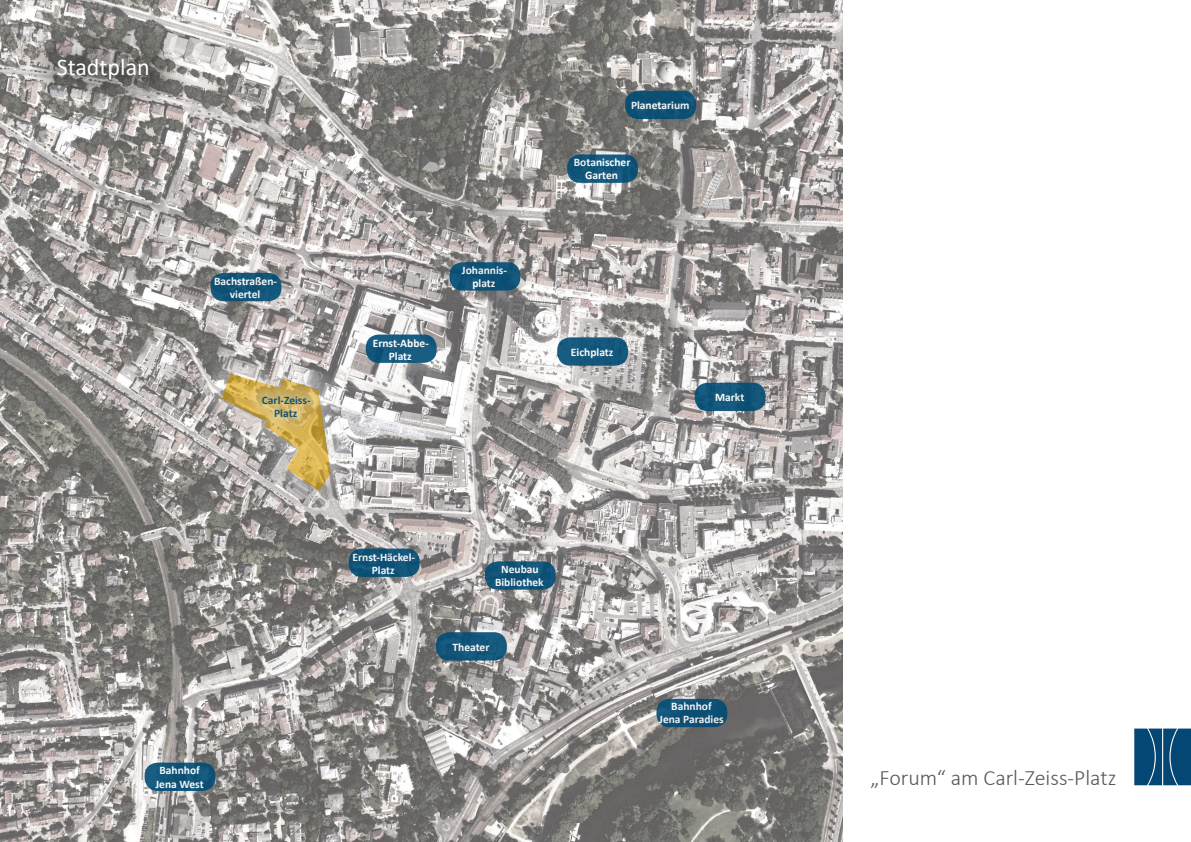
<style>
.page{position:relative;width:1191px;height:842px;background:#fff}
.page>*{position:absolute;margin:0;border:0;box-sizing:border-box;transform-origin:0 0}
.t1{font:24px "Calibri";color:#fff}
.t2{font:300 22px "Calibri";color:#575756}
.t3{font:700 11.5px/13px "Calibri";color:#fff;text-align:center}
.t4{font:700 11.5px/13px "Calibri";color:#004c75;text-align:center}
</style>
<div class="page">
<svg style="left:1134px;top:729px;width:57px;height:56px;background:#15527c"></svg>
<img style="left:0;top:0;width:842px;height:842px">
<div style="left:567px;top:154px;width:71px;height:29px;background:#12567b;border-radius:13px"></div>
<div style="left:656px;top:699px;width:71px;height:28px;background:#0b5074;border-radius:13px"></div>
<div style="left:145px;top:763px;width:70px;height:28px;background:#11557a;border-radius:13px"></div>
<div style="left:557px;top:337px;width:71px;height:29px;background:#14587d;border-radius:13px"></div>
<div style="left:694px;top:383px;width:71px;height:28px;background:#13567b;border-radius:13px"></div>
<div style="left:366px;top:334px;width:71px;height:29px;background:linear-gradient(to right,#15597e,#185c81);border-radius:13px"></div>
<div style="left:210px;top:273px;width:71px;height:28px;background:#115479;border-radius:13px"></div>
<div style="left:449px;top:262px;width:71px;height:29px;background:#0d5176;border-radius:13px"></div>
<div style="left:349px;top:549px;width:71px;height:28px;background:#0f5377;border-radius:13px"></div>
<div style="left:436px;top:632px;width:71px;height:28px;background:#13577b;border-radius:13px"></div>
<div style="left:485px;top:561px;width:71px;height:29px;background:#105478;border-radius:13px"></div>
<div style="left:625px;top:91px;width:71px;height:28px;background:#0c5075;border-radius:13px"></div>
<div style="left:29px;top:31px;width:148px;height:76px;background:#1d1d1b;opacity:.75"></div>
<svg style="left:201px;top:353px;width:150px;height:158px;background:#b3b0af"></svg>
<svg style="left:222px;top:373px;width:109px;height:118px;background:#bcaf91"></svg>
<div style="left:248px;top:382px;width:77px;height:49px;background:#fff;opacity:.75"></div>
<h1 class="t1" style="left:57px;top:50px;width:95px">Stadtplan</h1>
<p class="t3" style="left:214px;top:274px;width:64px">Bachstraßen&shy;viertel</p>
<p class="t3" style="left:462px;top:264px;width:47px">Johannis&shy;platz</p>
<p class="t4" style="left:262px;top:393px;width:50px">Carl-Zeiss-<br>Platz</p>
<p class="t3" style="left:373px;top:336px;width:58px">Ernst-Abbe-<br>Platz</p>
<p class="t3" style="left:631px;top:99px;width:60px">Planetarium</p>
<p class="t3" style="left:574px;top:156px;width:58px">Botanischer<br>Garten</p>
<p class="t3" style="left:571px;top:345px;width:44px">Eichplatz</p>
<p class="t3" style="left:715px;top:391px;width:31px">Markt</p>
<p class="t3" style="left:155px;top:763px;width:50px;line-height:14px">Bahnhof<br>Jena West</p>
<p class="t3" style="left:352px;top:550px;width:64px">Ernst-Häckel-<br>Platz</p>
<p class="t3" style="left:495px;top:563px;width:50px">Neubau<br>Bibliothek</p>
<p class="t3" style="left:452px;top:640px;width:38px">Theater</p>
<p class="t3" style="left:659px;top:699px;width:66px">Bahnhof<br>Jena Paradies</p>
<h2 class="t2" style="left:870px;top:764px;width:247px">„Forum“ am Carl-Zeiss-Platz</h2>
</div>
